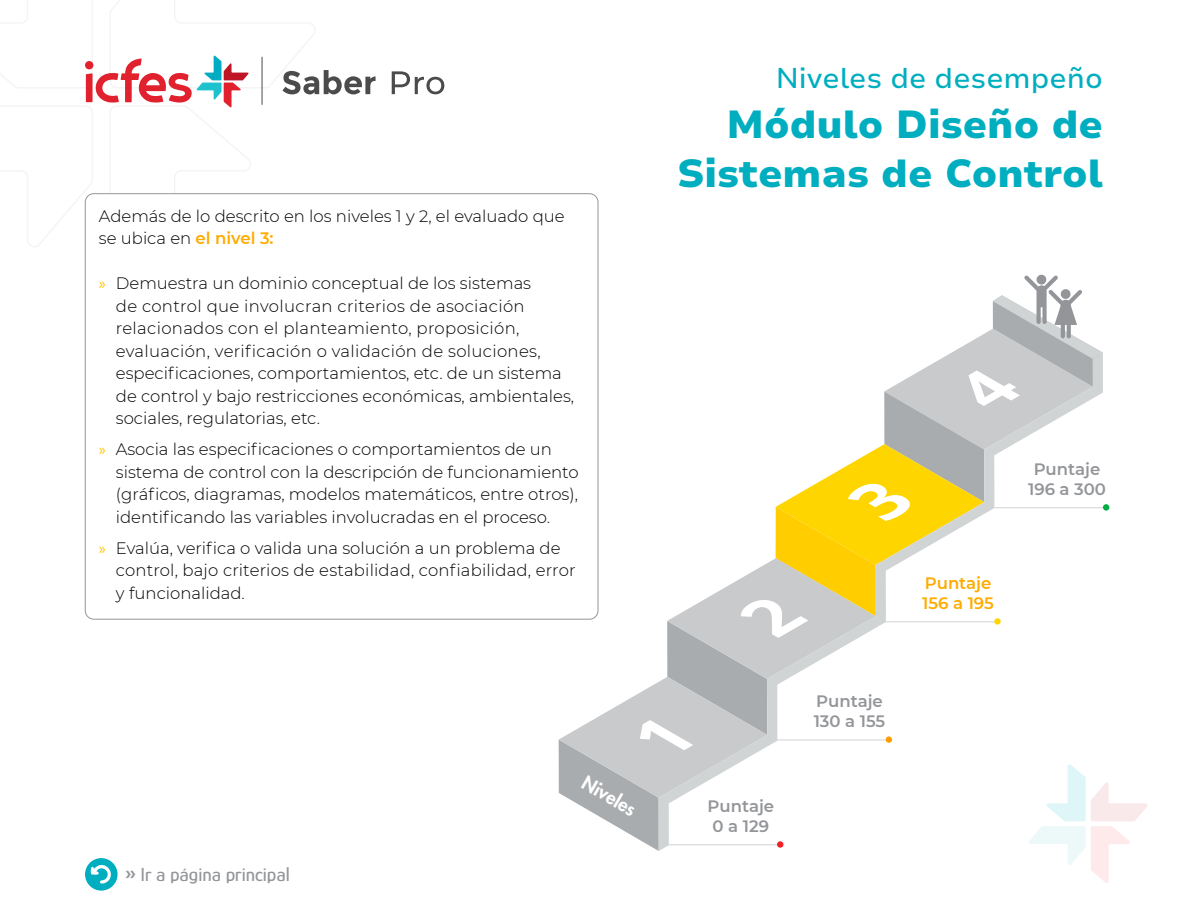
<style>
.page{position:relative;width:1188px;height:918px;background:#fff}
.page>*{position:absolute;margin:0;border:0;box-sizing:border-box;transform-origin:0 0}
.t1{font:900 39px/49.5px "Nunito Sans 7 pt";color:#00aec0;text-align:right}
.t2{font:500 28.5px "Nunito Sans 7 pt";color:#00aec0}
.t3{font:500 19.5px "Glory";color:#939599}
.t4{font:800 18.6px "Futura Std";color:#fff}
.Descriptores{font:300 16.5px/22.5px "Montserrat";color:#000}
.t5{font:600 16.5px/19.8px "Montserrat";color:#939599;text-align:center}
.t6{font:600 16.5px/19.8px "Montserrat";color:#feac00}
.s1{font-weight:600;color:#feac00}
.s2{font-family:"Myriad Pro";font-weight:400;color:#ffc500}
.s3{font-weight:700}
</style>
<div class="page">
<div style="left:85px;top:858px;width:33px;height:33px;background:#00aec0;border-radius:50%"></div>
<svg style="left:90px;top:865px;width:24px;height:20px"></svg>
<svg style="left:392px;top:71px;width:52px;height:23px"></svg>
<svg style="left:0;top:0;width:376px;height:312px"></svg>
<svg style="left:559px;top:275px;width:589px;height:608px"></svg>
<div style="left:85px;top:194px;width:513px;height:425px;background:#fff;border-radius:9px"></div>
<p class="Descriptores" style="left:99px;top:204px;width:467px">Además de lo descrito en los niveles 1 y 2, el evaluado que se ubica en <span class="s1">el nivel 3:</span></p>
<p class="Descriptores" style="left:116px;top:272px;width:460px;text-indent:-17px"><span class="s2">»</span> Demuestra un dominio conceptual de los sistemas<br>de control que involucran criterios de asociación relacionados con el planteamiento, proposición, evaluación, verificación o validación de soluciones, especificaciones, comportamientos, etc. de un sistema de control y bajo restricciones económicas, ambientales, sociales, regulatorias, etc.</p>
<p class="Descriptores" style="left:116px;top:438px;width:464px;text-indent:-17px"><span class="s2">»</span> Asocia las especificaciones o comportamientos de un sistema de control con la descripción de funcionamiento (gráficos, diagramas, modelos matemáticos, entre otros), identificando las variables involucradas en el proceso.</p>
<p class="Descriptores" style="left:116px;top:536px;width:461px;text-indent:-17px"><span class="s2">»</span> Evalúa, verifica o valida una solución a un problema de control, bajo criterios de estabilidad, confiabilidad, error y funcionalidad.</p>
<p class="t3" style="left:125px;top:862px;width:167px"><span class="s3">»</span> Ir a página principal</p>
<p class="t4" style="left:590px;top:771px;width:60px;rotate:30deg">Niveles</p>
<h2 class="t2" style="left:776px;top:58px;width:329px">Niveles de desempeño</h2>
<h1 class="t1" style="left:677px;top:98px;width:428px">Módulo Diseño de<br>Sistemas de Control</h1>
<p class="t5" style="left:708px;top:796px;width:68px">Puntaje<br>0 a 129</p>
<p class="t5" style="left:814px;top:691px;width:73px;text-align:left">Puntaje<br>130 a 155</p>
<p class="t6" style="left:922px;top:573px;width:73px">Puntaje<br>156 a 195</p>
<p class="t5" style="left:1028px;top:459px;width:79px">Puntaje<br>196 a 300</p>
</div>
